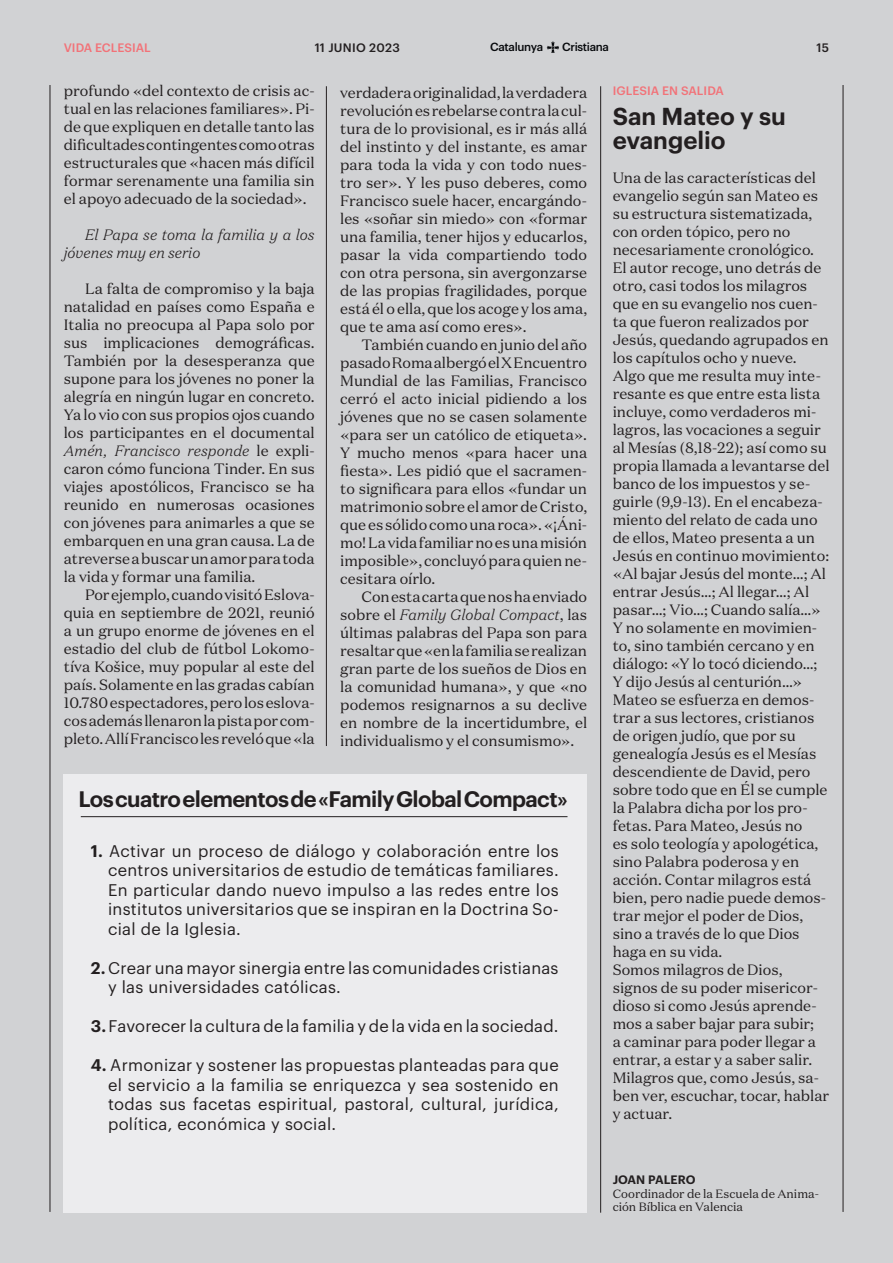
<style>
.page{position:relative;width:893px;height:1263px;background:#d1d2d4}
.page>*{position:absolute;margin:0;border:0;box-sizing:border-box;transform-origin:0 0}
.t1{font:600 24px/24px "Graphik";color:#231f20}
.t2{font:600 21.9px "Graphik";letter-spacing:-.03em;color:#231f20}
.t3{font:16.5px/19.5px "Graphik";letter-spacing:.02em;color:#231f20;text-align:justify}
.t4{font:15px/18px "Domaine Text";color:#231f20;text-align:justify}
.t5{font:italic 300 15px/18px "Domaine Text";color:#231f20}
.t6{font:12px/13.5px "Domaine Text";color:#231f20}
.t7{font:500 12px "Graphik";color:#f27278}
.t8{font:500 12px "Graphik";letter-spacing:.025em;color:#231f20}
.t9{font:600 12px "Graphik";letter-spacing:.005em;color:#231f20}
.t10{font:500 11.55px "Graphik";letter-spacing:-.03em;color:#07090c}
.s1{font-weight:300;font-style:italic}
.s2{font-weight:600}
</style>
<div class="page">
<hr style="left:843px;top:85px;width:1px;height:1127px;background:#231f20">
<svg style="left:547px;top:42px;width:12px;height:11px"></svg>
<hr style="left:600px;top:86px;width:1px;height:1127px;background:#231f20">
<hr style="left:50px;top:85px;width:1px;height:1127px;background:#231f20">
<hr style="left:326px;top:86px;width:1px;height:660px;background:#231f20">
<div style="left:64px;top:774px;width:523px;height:439px;background:#ececee"></div>
<hr style="left:81px;top:816px;width:486px;height:1px;background:#231f20">
<p class="t7" style="left:64px;top:39px;width:89px">VIDA ECLESIAL</p>
<p class="t8" style="left:315px;top:38px;width:87px">11 JUNIO 2023</p>
<p class="t10" style="left:490px;top:38px;width:54px">Catalunya</p>
<p class="t10" style="left:562px;top:38px;width:48px">Cristiana</p>
<p class="t8" style="left:816px;top:38px;width:14px">15</p>
<p class="t7" style="left:613px;top:81px;width:113px">IGLESIA EN SALIDA</p>
<p class="t4" style="left:64px;top:81px;width:252px">profundo «del contexto de crisis ac&shy;tual en las relaciones familiares». Pi&shy;de que expliquen en detalle tanto las dificultades contingentes como otras estructurales que «hacen más difícil formar serenamente una familia sin el apoyo adecuado de la sociedad».</p>
<p class="t5" style="left:64px;top:225px;width:252px;text-indent:21px">El Papa se toma la familia y a los jóvenes muy en serio</p>
<p class="t4" style="left:64px;top:279px;width:252px;text-indent:21px">La falta de compromiso y la baja natalidad en países como España e Italia no preocupa al Papa solo por sus implicaciones demográficas.<br>También por la desesperanza que supone para los jóvenes no poner la alegría en ningún lugar en concreto.<br>Ya lo vio con sus propios ojos cuando los participantes en el documental <span class="s1">Amén, Francisco responde</span> le expli&shy;caron cómo funciona Tinder. En sus viajes apostólicos, Francisco se ha reunido en numerosas ocasiones con jóvenes para animarles a que se embarquen en una gran causa. La de atreverse a buscar un amor para toda la vida y formar una familia.</p>
<p class="t4" style="left:64px;top:585px;width:253px;text-indent:21px">Por ejemplo, cuando visitó Eslova&shy;quia en septiembre de 2021, reunió a un grupo enorme de jóvenes en el estadio del club de fútbol Lokomo&shy;tíva Košice, muy popular al este del país. Solamente en las gradas cabían 10.780 espectadores, pero los eslova&shy;cos además llenaron la pista por com&shy;pleto. Allí Francisco les reveló que «la</p>
<p class="t4" style="left:340px;top:83px;width:248px">verdadera originalidad, la verdadera revolución es rebelarse contra la cul&shy;tura de lo provisional, es ir más allá del instinto y del instante, es amar para toda la vida y con todo nues&shy;tro ser». Y les puso deberes, como Francisco suele hacer, encargándo&shy;les «soñar sin miedo» con «formar una familia, tener hijos y educarlos, pasar la vida compartiendo todo con otra persona, sin avergonzarse de las propias fragilidades, porque está él o ella, que los acoge y los ama, que te ama así como eres».</p>
<p class="t4" style="left:340px;top:335px;width:248px;text-indent:21px">También cuando en junio del año pasado Roma albergó el X Encuentro Mundial de las Familias, Francisco cerró el acto inicial pidiendo a los jóvenes que no se casen solamente «para ser un católico de etiqueta».<br>Y mucho menos «para hacer una fiesta». Les pidió que el sacramen&shy;to significara para ellos «fundar un matrimonio sobre el amor de Cristo, que es sólido como una roca». «¡Áni&shy;mo! La vida familiar no es una misión imposible», concluyó para quien ne&shy;cesitara oírlo.</p>
<p class="t4" style="left:340px;top:587px;width:248px;text-indent:21px">Con esta carta que nos ha enviado sobre el <span class="s1">Family Global Compact</span>, las últimas palabras del Papa son para resaltar que «en la familia se realizan gran parte de los sueños de Dios en la comunidad humana», y que «no podemos resignarnos a su declive en nombre de la incertidumbre, el individualismo y el consumismo».</p>
<h1 class="t1" style="left:613px;top:102px;width:175px">San Mateo y su evangelio</h1>
<p class="t4" style="left:613px;top:169px;width:218px;text-align:left">Una de las características del evangelio según san Mateo es su estructura sistematizada, con orden tópico, pero no necesariamente cronológico.<br>El autor recoge, uno detrás de otro, casi todos los milagros que en su evangelio nos cuen&shy;ta que fueron realizados por<br>Jesús, quedando agrupados en los capítulos ocho y nueve.<br>Algo que me resulta muy inte&shy;resante es que entre esta lista incluye, como verdaderos mi&shy;lagros, las vocaciones a seguir al Mesías (8,18-22); así como su propia llamada a levantarse del banco de los impuestos y se&shy;guirle (9,9-13). En el encabeza&shy;miento del relato de cada uno de ellos, Mateo presenta a un<br>Jesús en continuo movimiento: «Al bajar Jesús del monte…; Al entrar Jesús…; Al llegar…; Al pasar…; Vio…; Cuando salía…»<br>Y no solamente en movimien&shy;to, sino también cercano y en diálogo: «Y lo tocó diciendo…;<br>Y dijo Jesús al centurión…»<br>Mateo se esfuerza en demos&shy;trar a sus lectores, cristianos de origen judío, que por su genealogía Jesús es el Mesías descendiente de David, pero sobre todo que en Él se cumple la Palabra dicha por los pro&shy;fetas. Para Mateo, Jesús no<br>es solo teología y apologética, sino Palabra poderosa y en acción. Contar milagros está bien, pero nadie puede demos&shy;trar mejor el poder de Dios, sino a través de lo que Dios haga en su vida.<br>Somos milagros de Dios, signos de su poder misericor&shy;dioso si como Jesús aprende&shy;mos a saber bajar para subir;<br>a caminar para poder llegar a entrar, a estar y a saber salir.<br>Milagros que, como Jesús, sa&shy;ben ver, escuchar, tocar, hablar y actuar.</p>
<h2 class="t2" style="left:78px;top:782px;width:491px">Los cuatro elementos de «Family Global Compact»</h2>
<p class="t3" style="left:108px;top:839px;width:452px;text-indent:-17px"><span class="s2">1.</span> Activar un proceso de diálogo y colaboración entre los centros universitarios de estudio de temáticas familiares.<br>En particular dando nuevo impulso a las redes entre los institutos universitarios que se inspiran en la Doctrina So&shy;cial de la Iglesia.</p>
<p class="t3" style="left:108px;top:956px;width:452px;text-indent:-17px"><span class="s2">2.</span> Crear una mayor sinergia entre las comunidades cristianas y las universidades católicas.</p>
<p class="t3" style="left:91px;top:1015px;width:469px"><span class="s2">3.</span> Favorecer la cultura de la familia y de la vida en la sociedad.</p>
<p class="t3" style="left:108px;top:1054px;width:452px;text-indent:-17px"><span class="s2">4.</span> Armonizar y sostener las propuestas planteadas para que el servicio a la familia se enriquezca y sea sostenido en todas sus facetas espiritual, pastoral, cultural, jurídica, política, económica y social.</p>
<p class="t9" style="left:613px;top:1170px;width:84px">JOAN PALERO</p>
<p class="t6" style="left:613px;top:1186px;width:208px">Coordinador de la Escuela de Anima&shy;ción Bíblica en Valencia</p>
</div>
